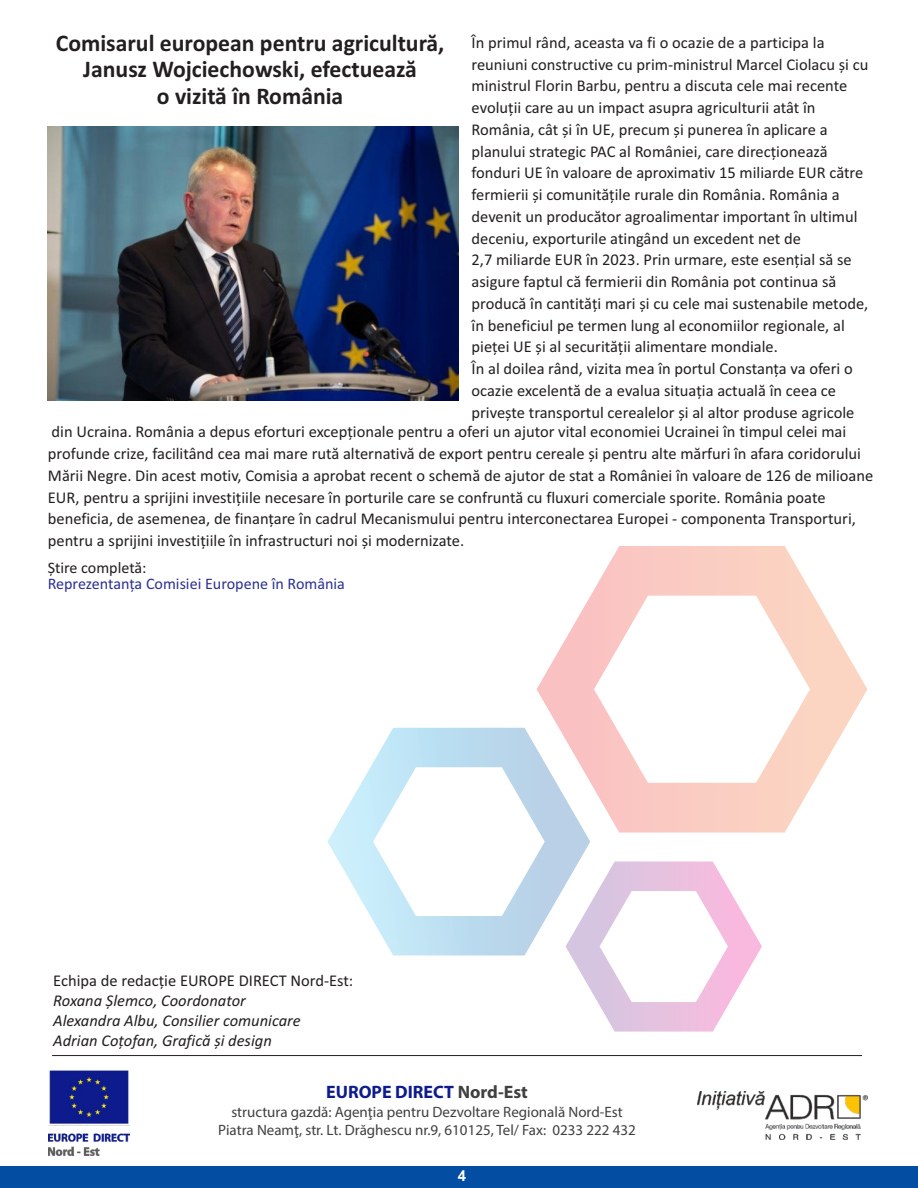
<style>
.page{position:relative;width:918px;height:1188px;background:#fff}
.page>*{position:absolute;margin:0;border:0;box-sizing:border-box;transform-origin:0 0}
.t1{font:700 24px/26.4px "Calibri";color:#231f20;text-align:center}
.t2{font:700 18px "Myriad Pro";color:#0e1b8d}
.t3{font:16.5px/21.8px "Calibri";color:#231f20}
.t4{font:italic 16.5px/20.1px "Calibri";color:#231f20}
.t5{font:16.05px "Calibri";color:#2e3092}
.t6{font:16.05px "Calibri";color:#231f20}
.t7{font:15px/18px "Myriad Pro";color:#404041;text-align:center}
.t8{font:700 15px "Arial";color:#fff}
.s1{color:#404041}
</style>
<div class="page">
<svg style="left:537px;top:546px;width:330px;height:287px"></svg>
<svg style="left:327px;top:728px;width:263px;height:228px"></svg>
<svg style="left:566px;top:861px;width:196px;height:171px"></svg>
<div style="left:0;top:1166px;width:918px;height:22px;background:#034da2"></div>
<hr style="left:52px;top:1055px;width:810px;height:1px;background:#231f20">
<img style="left:48px;top:1070px;width:82px;height:85px">
<img style="left:697px;top:1092px;width:170px;height:47px">
<img style="left:47px;top:126px;width:411px;height:274px">
<h1 class="t1" style="left:56px;top:32px;width:390px">Comisarul european pentru agricultură,<br>Janusz Wojciechowski, efectuează<br>o vizită în România</h1>
<p class="t3" style="left:472px;top:33px;width:398px">În primul rând, aceasta va fi o ocazie de a participa la reuniuni constructive cu prim-ministrul Marcel Ciolacu și cu ministrul Florin Barbu, pentru a discuta cele mai recente evoluții care au un impact asupra agriculturii atât în România, cât și în UE, precum și punerea în aplicare a planului strategic PAC al României, care direcționează fonduri UE în valoare de aproximativ 15 miliarde EUR către fermierii și comunitățile rurale din România. România a devenit un producător agroalimentar important în ultimul deceniu, exporturile atingând un excedent net de<br>2,7 miliarde EUR în 2023. Prin urmare, este esențial să se asigure faptul că fermierii din România pot continua să producă în cantități mari și cu cele mai sustenabile metode, în beneficiul pe termen lung al economiilor regionale, al pieței UE și al securității alimentare mondiale.<br>În al doilea rând, vizita mea în portul Constanța va oferi o ocazie excelentă de a evalua situația actuală în ceea ce privește transportul cerealelor și al altor produse agricole</p>
<p class="t3" style="left:48px;top:422px;width:827px">din Ucraina. România a depus eforturi excepționale pentru a oferi un ajutor vital economiei Ucrainei în timpul celei mai profunde crize, facilitând cea mai mare rută alternativă de export pentru cereale și pentru alte mărfuri în afara coridorului Mării Negre. Din acest motiv, Comisia a aprobat recent o schemă de ajutor de stat a României în valoare de 126 de milioane EUR, pentru a sprijini investițiile necesare în porturile care se confruntă cu fluxuri comerciale sporite. România poate beneficia, de asemenea, de finanțare în cadrul Mecanismului pentru interconectarea Europei - componenta Transporturi, pentru a sprijini investițiile în infrastructuri noi și modernizate.</p>
<p class="t6" style="left:48px;top:561px;width:100px">Știre completă:</p>
<p class="t5" style="left:48px;top:577px;width:299px">Reprezentanța Comisiei Europene în România</p>
<p class="t3" style="left:53px;top:971px;width:302px">Echipa de redacție EUROPE DIRECT Nord-Est:</p>
<p class="t4" style="left:53px;top:992px;width:249px">Roxana Șlemco, Coordonator<br>Alexandra Albu, Consilier comunicare<br>Adrian Coțofan, Grafică și design</p>
<p class="t2" style="left:326px;top:1084px;width:203px">EUROPE DIRECT <span class="s1">Nord-Est</span></p>
<p class="t7" style="left:218px;top:1104px;width:419px">structura gazdă: Agenţia pentru Dezvoltare Regională Nord-Est<br>Piatra Neamţ, str. Lt. Drăghescu nr.9, 610125, Tel/ Fax: 0233 222 432</p>
<p class="t8" style="left:458px;top:1170px;width:10px">4</p>
</div>
